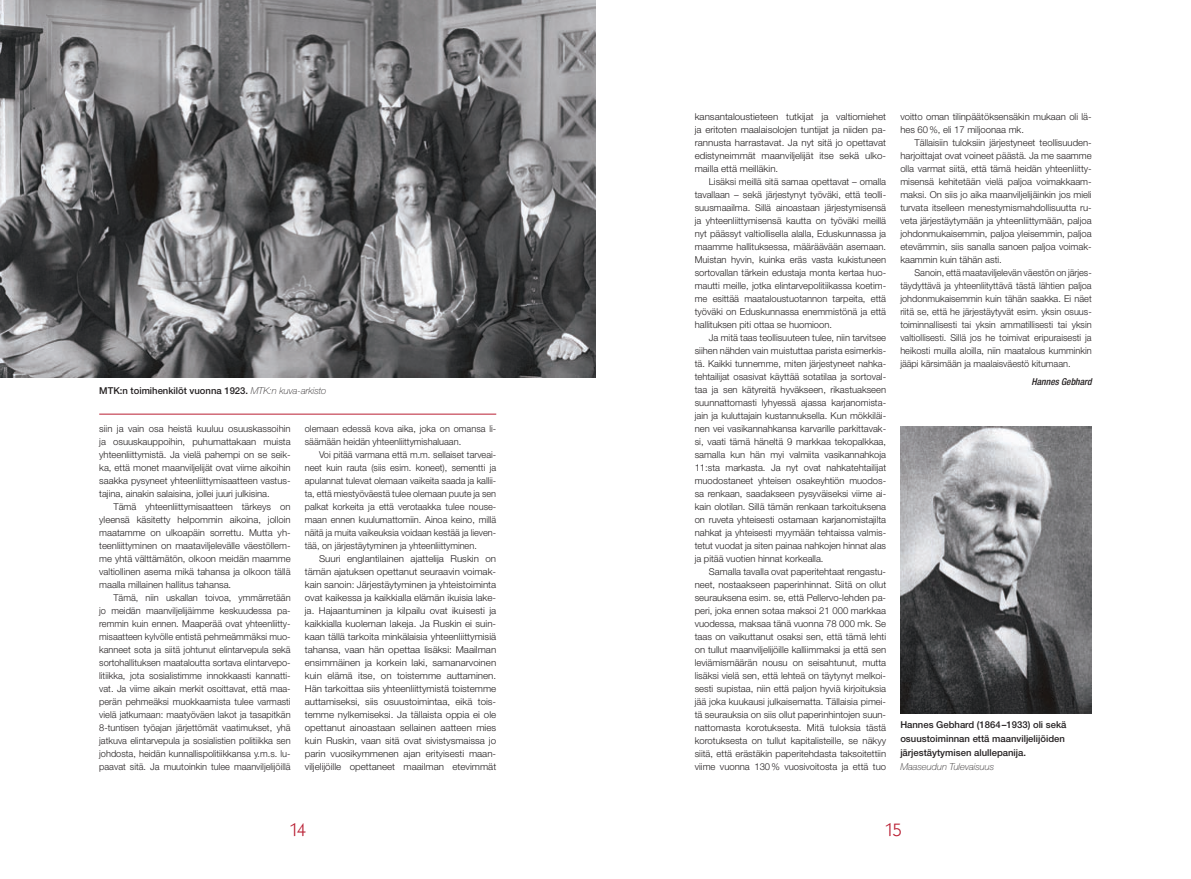
<style>
.page{position:relative;width:1191px;height:879px;background:#fff}
.page>*{position:absolute;margin:0;border:0;box-sizing:border-box;transform-origin:0 0}
.t1{font:18px "Itc Kabel";color:#b91f33}
.t2{font:300 9.5px/13px "Helvetica Neue";color:#231f20;text-align:justify}
.t3{font:500 9.5px/14px "Helvetica Neue";color:#231f20}
.t4{font:italic 100 9.5px "Helvetica Neue";color:#231f20}
.t5{font:italic 500 condensed 9.5px "Helvetica Neue";color:#231f20}
.s1{font-weight:100;font-style:italic}
</style>
<div class="page">
<img style="left:900px;top:427px;width:191px;height:286px">
<img style="left:0;top:0;width:595px;height:377px">
<hr style="left:99px;top:414px;width:397px;height:1px;background:#b91f33">
<p class="t3" style="left:99px;top:383px;width:229px">MTK:n toimihenkilöt vuonna 1923. <span class="s1">MTK:n kuva-arkisto</span></p>
<p class="t2" style="left:99px;top:422px;width:193px">siin ja vain osa heistä kuuluu osuuskassoihin ja osuuskauppoihin, puhumattakaan muista yhteenliittymistä. Ja vielä pahempi on se seik&shy;ka, että monet maanviljelijät ovat viime aikoihin saakka pysyneet yhteenliittymisaatteen vastus&shy;tajina, ainakin salaisina, jollei juuri julkisina.</p>
<p class="t2" style="left:99px;top:500px;width:193px;text-indent:14px">Tämä yhteenliittymisaatteen tärkeys on yleensä käsitetty helpommin aikoina, jolloin maatamme on ulkoapäin sorrettu. Mutta yh&shy;teenliittyminen on maataviljelevälle väestöllem&shy;me yhtä välttämätön, olkoon meidän maamme valtiollinen asema mikä tahansa ja olkoon tällä maalla millainen hallitus tahansa.</p>
<p class="t2" style="left:99px;top:591px;width:193px;text-indent:14px">Tämä, niin uskallan toivoa, ymmärretään jo meidän maanviljelijäimme keskuudessa pa&shy;remmin kuin ennen. Maaperää ovat yhteenliitty&shy;misaatteen kylvölle entistä pehmeämmäksi muo&shy;kanneet sota ja siitä johtunut elintarvepula sekä sortohallituksen maataloutta sortava elintarvepo&shy;litiikka, jota sosialistimme innokkaasti kannatti&shy;vat. Ja viime aikain merkit osoittavat, että maa&shy;perän pehmeäksi muokkaamista tulee varmasti vielä jatkumaan: maatyöväen lakot ja tasapitkän 8-tuntisen työajan järjettömät vaatimukset, yhä jatkuva elintarvepula ja sosialistien politiikka sen johdosta, heidän kunnallispolitiikkansa y.m.s. lu&shy;paavat sitä. Ja muutoinkin tulee maanviljelijöillä</p>
<p class="t2" style="left:305px;top:422px;width:193px">olemaan edessä kova aika, joka on omansa li&shy;säämään heidän yhteenliittymishaluaan.</p>
<p class="t2" style="left:305px;top:448px;width:193px;text-indent:14px">Voi pitää varmana että m.m. sellaiset tarveai&shy;neet kuin rauta (siis esim. koneet), sementti ja apulannat tulevat olemaan vaikeita saada ja kallii&shy;ta, että miestyöväestä tulee olemaan puute ja sen palkat korkeita ja että verotaakka tulee nouse&shy;maan ennen kuulumattomiin. Ainoa keino, millä näitä ja muita vaikeuksia voidaan kestää ja lieven&shy;tää, on järjestäytyminen ja yhteenliittyminen.</p>
<p class="t2" style="left:305px;top:552px;width:193px;text-indent:14px">Suuri englantilainen ajattelija Ruskin on tämän ajatuksen opettanut seuraavin voimak&shy;kain sanoin: Järjestäytyminen ja yhteistoiminta ovat kaikessa ja kaikkialla elämän ikuisia lake&shy;ja. Hajaantuminen ja kilpailu ovat ikuisesti ja kaikkialla kuoleman lakeja. Ja Ruskin ei suin&shy;kaan tällä tarkoita minkälaisia yhteenliittymisiä tahansa, vaan hän opettaa lisäksi: Maailman ensimmäinen ja korkein laki, samanarvoinen kuin elämä itse, on toistemme auttaminen.<br>Hän tarkoittaa siis yhteenliittymistä toistemme auttamiseksi, siis osuustoimintaa, eikä tois&shy;temme nylkemiseksi. Ja tällaista oppia ei ole opettanut ainoastaan sellainen aatteen mies kuin Ruskin, vaan sitä ovat sivistysmaissa jo parin vuosikymmenen ajan erityisesti maan&shy;viljelijöille opettaneet maailman etevimmät</p>
<p class="t2" style="left:694px;top:110px;width:193px">kansantaloustieteen tutkijat ja valtiomiehet ja eritoten maalaisolojen tuntijat ja niiden pa&shy;rannusta harrastavat. Ja nyt sitä jo opettavat edistyneimmät maanviljelijät itse sekä ulko&shy;mailla että meilläkin.</p>
<p class="t2" style="left:694px;top:175px;width:193px;text-indent:14px">Lisäksi meillä sitä samaa opettavat – omalla tavallaan – sekä järjestynyt työväki, että teolli&shy;suusmaailma. Sillä ainoastaan järjestymisensä ja yhteenliittymisensä kautta on työväki meillä nyt päässyt valtiollisella alalla, Eduskunnassa ja maamme hallituksessa, määräävään asemaan.<br>Muistan hyvin, kuinka eräs vasta kukistuneen sortovallan tärkein edustaja monta kertaa huo&shy;mautti meille, jotka elintarvepolitiikassa koetim&shy;me esittää maataloustuotannon tarpeita, että työväki on Eduskunnassa enemmistönä ja että hallituksen piti ottaa se huomioon.</p>
<p class="t2" style="left:694px;top:331px;width:193px;text-indent:14px">Ja mitä taas teollisuuteen tulee, niin tarvitsee siihen nähden vain muistuttaa parista esimerkis&shy;tä. Kaikki tunnemme, miten järjestyneet nahka&shy;tehtailijat osasivat käyttää sotatilaa ja sortoval&shy;taa ja sen kätyreitä hyväkseen, rikastuakseen suunnattomasti lyhyessä ajassa karjanomista&shy;jain ja kuluttajain kustannuksella. Kun mökkiläi&shy;nen vei vasikannahkansa karvarille parkittavak&shy;si, vaati tämä häneltä 9 markkaa tekopalkkaa, samalla kun hän myi valmiita vasikannahkoja 11:sta markasta. Ja nyt ovat nahkatehtailijat muodostaneet yhteisen osakeyhtiön muodos&shy;sa renkaan, saadakseen pysyväiseksi viime ai&shy;kain olotilan. Sillä tämän renkaan tarkoituksena on ruveta yhteisesti ostamaan karjanomistajilta nahkat ja yhteisesti myymään tehtaissa valmis&shy;tetut vuodat ja siten painaa nahkojen hinnat alas ja pitää vuotien hinnat korkealla.</p>
<p class="t2" style="left:694px;top:565px;width:193px;text-indent:14px">Samalla tavalla ovat paperitehtaat rengastu&shy;neet, nostaakseen paperinhinnat. Siitä on ollut seurauksena esim. se, että Pellervo-lehden pa&shy;peri, joka ennen sotaa maksoi 21 000 markkaa vuodessa, maksaa tänä vuonna 78 000 mk. Se taas on vaikuttanut osaksi sen, että tämä lehti on tullut maanviljelijöille kalliimmaksi ja että sen leviämismäärän nousu on seisahtunut, mutta lisäksi vielä sen, että lehteä on täytynyt melkoi&shy;sesti supistaa, niin että paljon hyviä kirjoituksia jää joka kuukausi julkaisematta. Tällaisia pimei&shy;tä seurauksia on siis ollut paperinhintojen suun&shy;nattomasta korotuksesta. Mitä tuloksia tästä korotuksesta on tullut kapitalisteille, se näkyy siitä, että erästäkin paperitehdasta taksoitettiin viime vuonna 130 % vuosivoitosta ja että tuo</p>
<p class="t2" style="left:900px;top:110px;width:193px">voitto oman tilinpäätöksensäkin mukaan oli lä&shy;hes 60 %, eli 17 miljoonaa mk.</p>
<p class="t2" style="left:900px;top:136px;width:193px;text-indent:14px">Tällaisiin tuloksiin järjestyneet teollisuuden&shy;harjoittajat ovat voineet päästä. Ja me saamme olla varmat siitä, että tämä heidän yhteenliitty&shy;misensä kehitetään vielä paljoa voimakkaam&shy;maksi. On siis jo aika maanviljelijäinkin jos mieli turvata itselleen menestymismahdollisuutta ru&shy;veta järjestäytymään ja yhteenliittymään, paljoa johdonmukaisemmin, paljoa yleisemmin, paljoa etevämmin, siis sanalla sanoen paljoa voimak&shy;kaammin kuin tähän asti.</p>
<p class="t2" style="left:900px;top:266px;width:193px;text-indent:14px">Sanoin, että maataviljelevän väestön on järjes&shy;täydyttävä ja yhteenliityttävä tästä lähtien paljoa johdonmukaisemmin kuin tähän saakka. Ei näet riitä se, että he järjestäytyvät esim. yksin osuus&shy;toiminnallisesti tai yksin ammatillisesti tai yksin valtiollisesti. Sillä jos he toimivat eripuraisesti ja heikosti muilla aloilla, niin maatalous kumminkin jääpi kärsimään ja maalaisväestö kitumaan.</p>
<p class="t5" style="left:1031px;top:376px;width:62px">Hannes Gebhard</p>
<p class="t3" style="left:900px;top:718px;width:168px">Hannes Gebhard (1864 –1933) oli sekä osuustoiminnan että maanviljelijöiden järjestäytymisen alullepanija.</p>
<p class="t4" style="left:900px;top:761px;width:95px">Maaseudun Tulevaisuus</p>
<h1 class="t1" style="left:289px;top:819px;width:18px">14</h1>
<h1 class="t1" style="left:884px;top:819px;width:18px">15</h1>
</div>
